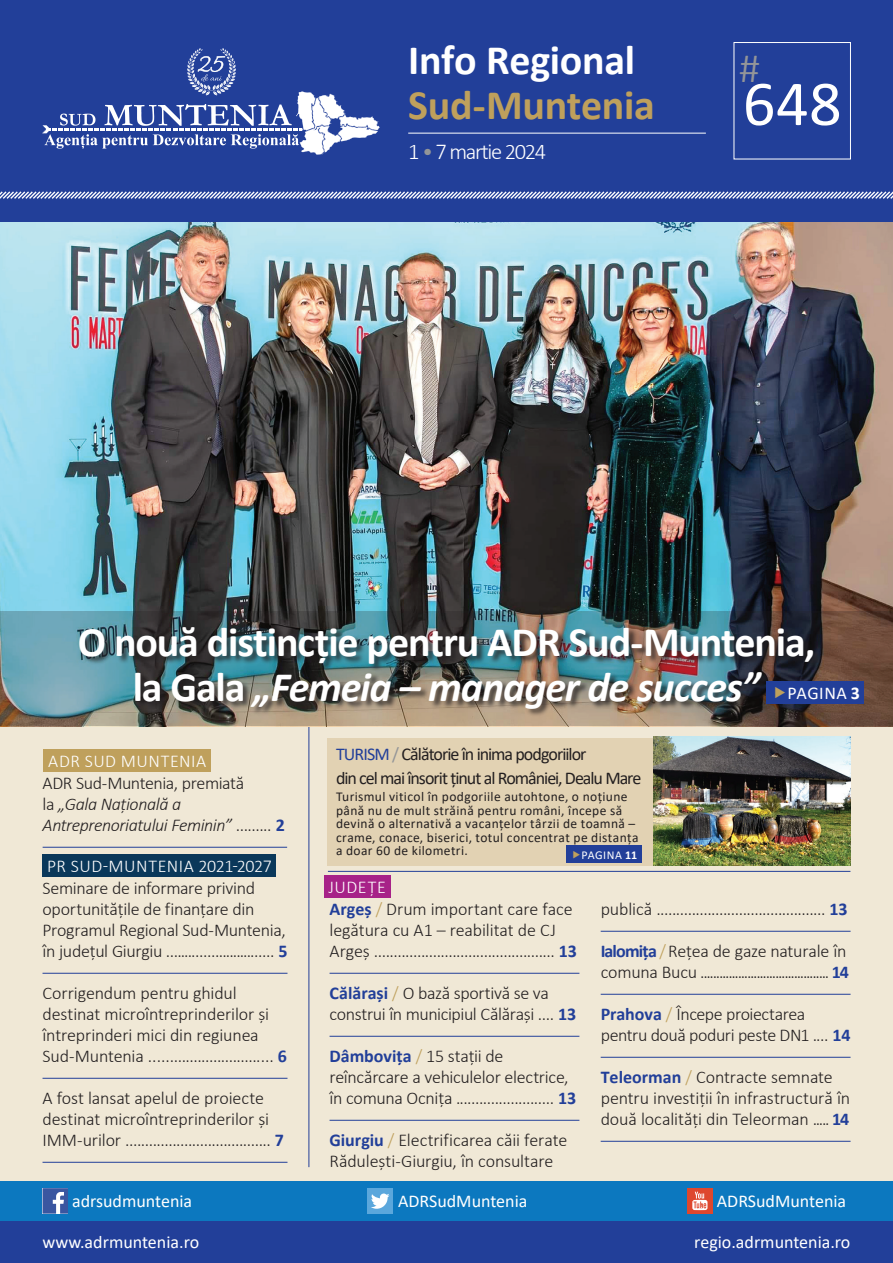
<style>
.page{position:relative;width:893px;height:1263px;background:#fff}
.page>*{position:absolute;margin:0;border:0;box-sizing:border-box;transform-origin:0 0}
.t1{font:64.5px "Calibri";color:#fff}
.t2{font:700 42px/45px "Calibri";letter-spacing:-.025em;color:#fff;text-align:center}
.t3{font:700 42px "Calibri";letter-spacing:-.01em;color:#bfa05c}
.t4{font:300 42px "Calibri";color:#939598}
.t5{font:300 22.5px "Calibri";letter-spacing:-.06em;color:#fff}
.t6{font:300 18px/21px "Calibri";letter-spacing:-.01em;color:#231f20}
.t7{font:18px "Calibri";color:#fff}
.t8{font:italic 300 18px/21px "Calibri";letter-spacing:-.025em;color:#231f20}
.t9{font:18px/23.7px "Calibri";letter-spacing:-.055em;color:#231f20}
.t10{font:300 18px "Calibri";letter-spacing:.025em;color:#fff}
.t11{font:13.5px/13.5px "Calibri";letter-spacing:.025em;color:#231f20}
.t12{font:12px "Calibri";letter-spacing:.05em;color:#fff}
.s1{color:#939598}
.s2{font-style:italic}
.s3{font-weight:700}
.s4{font-style:normal}
.s5{font-weight:700;font-style:normal;color:#223f99}
.s6{font-weight:700;color:#223f99}
.s7{color:#223f99}
.s8{color:#bfa05c}
</style>
<div class="page">
<div style="left:0;top:1220px;width:893px;height:43px;background:#223f99"></div>
<div style="left:0;top:1179px;width:893px;height:41px;background:#0c78bf"></div>
<div style="left:0;top:0;width:893px;height:222px;background:#223f99"></div>
<svg style="left:0;top:191px;width:893px;height:8px"></svg>
<svg style="left:43px;top:48px;width:336px;height:107px"></svg>
<svg style="left:43px;top:1213px;width:25px;height:1px"></svg>
<svg style="left:43px;top:1188px;width:25px;height:25px"></svg>
<div style="left:367px;top:1188px;width:26px;height:25px;background:#5ba7dc"></div>
<svg style="left:371px;top:1193px;width:18px;height:16px"></svg>
<div style="left:687px;top:1188px;width:26px;height:25px;background:#de472e"></div>
<svg style="left:692px;top:1192px;width:15px;height:18px"></svg>
<div style="left:734px;top:42px;width:117px;height:117px;border:1px solid #fff"></div>
<hr style="left:408px;top:133px;width:298px;height:1px;background:#fff">
<div style="left:0;top:726px;width:893px;height:455px;background:#f0e8d6"></div>
<hr style="left:309px;top:648px;width:1px;height:519px;background:#223f99">
<hr style="left:330px;top:973px;width:249px;height:1px;background:#223f99">
<hr style="left:330px;top:1036px;width:249px;height:1px;background:#223f99">
<hr style="left:330px;top:1120px;width:249px;height:1px;background:#223f99">
<hr style="left:601px;top:931px;width:250px;height:1px;background:#223f99">
<hr style="left:601px;top:994px;width:250px;height:1px;background:#223f99">
<hr style="left:601px;top:1057px;width:250px;height:1px;background:#223f99">
<hr style="left:601px;top:1141px;width:250px;height:1px;background:#223f99">
<div style="left:324px;top:875px;width:66px;height:22px;background:#a72288"></div>
<hr style="left:328px;top:871px;width:522px;height:1px;background:#223f99">
<div style="left:328px;top:738px;width:325px;height:127px;background:#e2d2b3"></div>
<div style="left:566px;top:845px;width:76px;height:18px;background:#223f99"></div>
<hr style="left:43px;top:847px;width:244px;height:1px;background:#223f99">
<div style="left:44px;top:750px;width:167px;height:22px;background:#bfa05c"></div>
<div style="left:43px;top:854px;width:233px;height:22px;background:#0a385a"></div>
<img style="left:653px;top:737px;width:197px;height:128px">
<img style="left:0;top:222px;width:893px;height:389px">
<img style="left:0;top:611px;width:893px;height:115px">
<div style="left:80px;top:627px;width:742px;height:90px;background:#231f20;opacity:.75"></div>
<div style="left:767px;top:681px;width:97px;height:22px;background:#223f99"></div>
<hr style="left:43px;top:973px;width:244px;height:1px;background:#223f99">
<hr style="left:43px;top:1078px;width:244px;height:1px;background:#223f99">
<hr style="left:43px;top:1162px;width:244px;height:1px;background:#223f99">
<h2 class="t2" style="left:408px;top:37px;width:228px">Info Regional</h2>
<h2 class="t4" style="left:739px;top:42px;width:22px">#</h2>
<h2 class="t3" style="left:408px;top:75px;width:248px">Sud-Muntenia</h2>
<p class="t5" style="left:408px;top:138px;width:140px">1 <span class="s1">•</span> 7 martie 2024</p>
<h1 class="t1" style="left:743px;top:59px;width:100px">648</h1>
<h2 class="t2" style="left:78px;top:618px;width:739px">O nouă distincție pentru ADR Sud-Muntenia, la Gala <span class="s2">„Femeia – manager de succes”</span></h2>
<p class="t7" style="left:787px;top:680px;width:74px">PAGINA <span class="s3">3</span></p>
<p class="t10" style="left:48px;top:750px;width:160px">ADR SUD MUNTENIA</p>
<p class="t8" style="left:43px;top:772px;width:244px"><span class="s4">ADR Sud-Muntenia, premiată<br>la</span> „Gala Națională a<br>Antreprenoriatului Feminin” <span class="s4">.........</span> <span class="s5">2</span></p>
<p class="t10" style="left:47px;top:855px;width:226px">PR SUD-MUNTENIA 2021-2027</p>
<p class="t6" style="left:43px;top:877px;width:246px">Seminare de informare privind oportunitățile de finanțare din Programul Regional Sud-Muntenia, în județul Giurgiu ............................. <span class="s6">5</span></p>
<p class="t6" style="left:43px;top:982px;width:246px">Corrigendum pentru ghidul destinat microîntreprinderilor și întreprinderi mici din regiunea Sud-Muntenia ............................... <span class="s6">6</span></p>
<p class="t6" style="left:43px;top:1087px;width:243px">A fost lansat apelul de proiecte destinat microîntreprinderilor și<br>IMM-urilor ..................................... <span class="s6">7</span></p>
<p class="t9" style="left:336px;top:741px;width:307px"><span class="s7">TURISM</span> <span class="s1">/</span> Călătorie în inima podgoriilor<br>din cel mai însorit ţinut al României, Dealu Mare</p>
<p class="t11" style="left:336px;top:790px;width:304px">Turismul viticol în podgoriile autohtone, o noţiune până nu de mult străină pentru români, începe să devină o alternativă a vacanţelor târzii de toamnă – crame, conace, biserici, totul concentrat pe distanţa a doar 60 de kilometri.</p>
<p class="t12" style="left:581px;top:846px;width:57px">PAGINA <span class="s3">11</span></p>
<p class="t10" style="left:329px;top:876px;width:59px">JUDEȚE</p>
<p class="t6" style="left:330px;top:898px;width:249px"><span class="s6">Argeș</span> <span class="s8">/</span> Drum important care face legătura cu A1 – reabilitat de CJ<br>Argeș .............................................. <span class="s6">13</span></p>
<p class="t6" style="left:330px;top:982px;width:248px"><span class="s6">Călărași</span> <span class="s8">/</span> O bază sportivă se va construi în municipiul Călărași .... <span class="s6">13</span></p>
<p class="t6" style="left:330px;top:1045px;width:248px"><span class="s6">Dâmbovița</span> <span class="s8">/</span> 15 staţii de reîncărcare a vehiculelor electrice, în comuna Ocnița ......................... <span class="s6">13</span></p>
<p class="t6" style="left:330px;top:1129px;width:239px"><span class="s6">Giurgiu</span> <span class="s8">/</span> Electrificarea căii ferate<br>Rădulești-Giurgiu, în consultare</p>
<p class="t6" style="left:601px;top:898px;width:249px">publică ........................................... <span class="s6">13</span></p>
<p class="t6" style="left:601px;top:940px;width:250px"><span class="s6">Ialomița</span> <span class="s8">/</span> Rețea de gaze naturale în comuna Bucu ......................................... <span class="s6">14</span></p>
<p class="t6" style="left:601px;top:1003px;width:251px"><span class="s6">Prahova</span> <span class="s8">/</span> Începe proiectarea pentru două poduri peste DN1 .... <span class="s6">14</span></p>
<p class="t6" style="left:601px;top:1066px;width:251px"><span class="s6">Teleorman</span> <span class="s8">/</span> Contracte semnate pentru investiții în infrastructură în două localități din Teleorman ..... <span class="s6">14</span></p>
<p class="t7" style="left:72px;top:1188px;width:122px">adrsudmuntenia</p>
<p class="t7" style="left:398px;top:1188px;width:131px">ADRSudMuntenia</p>
<p class="t7" style="left:717px;top:1188px;width:131px">ADRSudMuntenia</p>
<p class="t7" style="left:43px;top:1230px;width:158px">www.adrmuntenia.ro</p>
<p class="t7" style="left:694px;top:1230px;width:158px">regio.adrmuntenia.ro</p>
</div>
